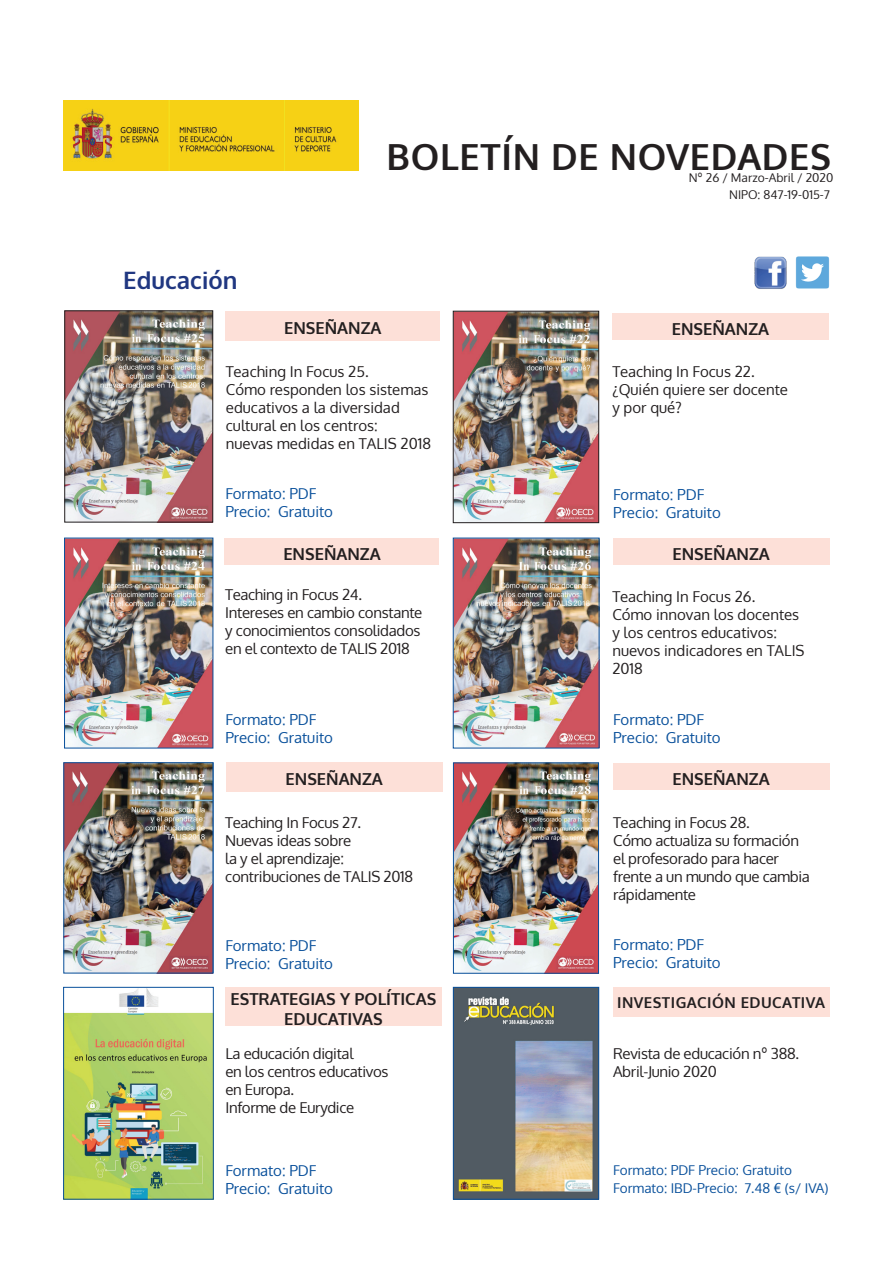
<style>
.page{position:relative;width:893px;height:1263px;background:#fff}
.page>*{position:absolute;margin:0;border:0;box-sizing:border-box;transform-origin:0 0}
.t1{font:700 36px "Oxygen";letter-spacing:.02em;color:#231f20}
.t2{font:700 24px "Oxygen";color:#203781}
.t3{font:700 16.5px/19.8px "Oxygen";color:#231f20;text-align:center}
.t4{font:15px/18px "Oxygen";letter-spacing:-.02em;color:#231f20}
.t5{font:15px/18px "Oxygen";color:#231f20}
.t6{font:15px/18px "Oxygen";color:#09509b}
.t7{font:700 15px "Oxygen";letter-spacing:.03em;color:#231f20}
.t8{font:13.5px/18px "Oxygen";color:#09509b}
.t9{font:12px/16.8px "Oxygen";color:#231f20;text-align:right}
</style>
<div class="page">
<img style="left:795px;top:256px;width:34px;height:33px">
<img style="left:754px;top:256px;width:33px;height:33px">
<div style="left:612px;top:314px;width:216px;height:26px;background:#fde0d8"></div>
<img style="left:64px;top:101px;width:295px;height:69px">
<img style="left:67px;top:313px;width:144px;height:207px">
<div style="left:65px;top:311px;width:148px;height:211px;border:1px solid #231f20"></div>
<div style="left:225px;top:311px;width:215px;height:29px;background:#fde0d8"></div>
<img style="left:455px;top:313px;width:142px;height:208px">
<div style="left:453px;top:311px;width:146px;height:212px;border:1px solid #231f20"></div>
<img style="left:66px;top:540px;width:145px;height:206px">
<div style="left:64px;top:538px;width:149px;height:210px;border:1px solid #09509b"></div>
<div style="left:225px;top:538px;width:214px;height:27px;background:#fde0d8"></div>
<img style="left:455px;top:540px;width:142px;height:206px">
<div style="left:453px;top:538px;width:146px;height:210px;border:1px solid #09509b"></div>
<div style="left:613px;top:538px;width:216px;height:27px;background:#fde0d8"></div>
<div style="left:226px;top:762px;width:216px;height:30px;background:#fde0d8"></div>
<img style="left:66px;top:764px;width:145px;height:207px">
<img style="left:455px;top:765px;width:142px;height:206px">
<div style="left:453px;top:763px;width:146px;height:210px;border:1px solid #09509b"></div>
<div style="left:613px;top:763px;width:216px;height:27px;background:#fde0d8"></div>
<img style="left:65px;top:989px;width:146px;height:208px">
<div style="left:63px;top:987px;width:150px;height:212px;border:1px solid #09509b"></div>
<div style="left:225px;top:987px;width:216px;height:39px;background:#fde0d8"></div>
<img style="left:455px;top:989px;width:142px;height:208px">
<div style="left:453px;top:987px;width:146px;height:212px;border:1px solid #09509b"></div>
<div style="left:613px;top:987px;width:216px;height:30px;background:#fde0d8"></div>
<h1 class="t1" style="left:387px;top:134px;width:446px">BOLETÍN DE NOVEDADES</h1>
<h2 class="t2" style="left:123px;top:266px;width:116px">EDUCACIÓN</h2>
<p class="t3" style="left:284px;top:319px;width:99px">ENSEÑANZA</p>
<p class="t9" style="left:689px;top:170px;width:146px">Nº 26 / Marzo-Abril / 2020<br>NIPO: 847-19-015-7</p>
<p class="t3" style="left:672px;top:320px;width:99px">ENSEÑANZA</p>
<p class="t5" style="left:226px;top:362px;width:207px">Teaching In Focus 25.<br>Cómo responden los sistemas educativos a la diversidad cultural en los centros:<br>nuevas medidas en TALIS 2018</p>
<p class="t5" style="left:612px;top:362px;width:177px">Teaching In Focus 22. ¿Quién quiere ser docente y por qué?</p>
<p class="t6" style="left:225px;top:485px;width:109px">Formato: PDF<br>Precio: Gratuito</p>
<p class="t6" style="left:613px;top:485px;width:109px">Formato: PDF<br>Precio: Gratuito</p>
<p class="t3" style="left:283px;top:544px;width:99px">ENSEÑANZA</p>
<p class="t4" style="left:225px;top:586px;width:199px">Teaching in Focus 24.<br>Intereses en cambio constante y conocimientos consolidados en el contexto de TALIS 2018</p>
<p class="t3" style="left:672px;top:544px;width:99px">ENSEÑANZA</p>
<p class="t5" style="left:612px;top:588px;width:194px">Teaching In Focus 26.<br>Cómo innovan los docentes y los centros educativos: nuevos indicadores en TALIS<br>2018</p>
<p class="t6" style="left:225px;top:711px;width:109px">Formato: PDF<br>Precio: Gratuito</p>
<p class="t6" style="left:613px;top:711px;width:109px">Formato: PDF<br>Precio: Gratuito</p>
<p class="t3" style="left:286px;top:770px;width:99px">ENSEÑANZA</p>
<p class="t4" style="left:225px;top:814px;width:189px">Teaching In Focus 27.<br>Nuevas ideas sobre<br>la y el aprendizaje: contribuciones de TALIS 2018</p>
<p class="t3" style="left:672px;top:770px;width:99px">ENSEÑANZA</p>
<p class="t4" style="left:613px;top:814px;width:198px">Teaching in Focus 28.<br>Cómo actualiza su formación el profesorado para hacer frente a un mundo que cambia rápidamente</p>
<p class="t6" style="left:225px;top:936px;width:109px">Formato: PDF<br>Precio: Gratuito</p>
<p class="t6" style="left:613px;top:936px;width:109px">Formato: PDF<br>Precio: Gratuito</p>
<p class="t3" style="left:231px;top:990px;width:207px">ESTRATEGIAS Y POLÍTICAS<br>ED UCATIVAS</p>
<p class="t4" style="left:225px;top:1045px;width:165px">La educación digital<br>en los centros educativos en Europa.<br>Informe de Eurydice</p>
<p class="t6" style="left:225px;top:1162px;width:109px">Formato: PDF<br>Precio: Gratuito</p>
<p class="t7" style="left:617px;top:993px;width:209px">I NVESTIGACIÓN ED UCATIVA</p>
<p class="t4" style="left:613px;top:1045px;width:187px">Revista de educación nº 388.<br>Abril-Junio 2020</p>
<p class="t8" style="left:613px;top:1161px;width:217px">Formato: PDF Precio: Gratuito<br>Formato: IBD-Precio: 7.48 € (s/ IVA)</p>
</div>
